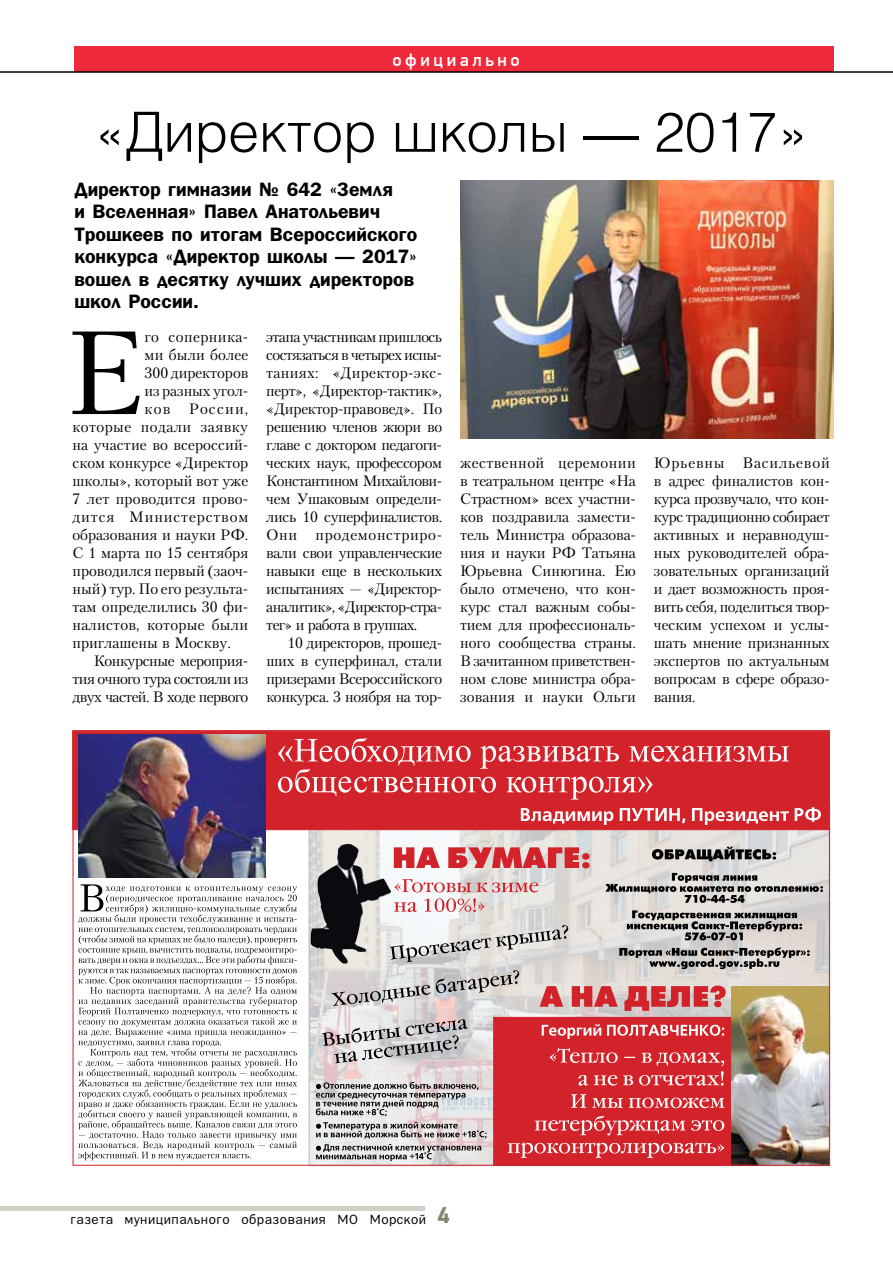
<style>
.page{position:relative;width:893px;height:1263px;background:#fff}
.page>*{position:absolute;margin:0;border:0;box-sizing:border-box;transform-origin:0 0}
.t1{font:117.9px "Petersburg C";color:#000}
.t2{font:300 55.5px "Helios";color:#000}
.t3{font:700 19.5px/22.5px "Bloknot C";color:#000}
.t4{font:500 18px "PF Din Display Pro";letter-spacing:.2em;color:#fff}
.t5{font:15px/18px "Petersburg C";letter-spacing:-.005em;color:#000;text-align:justify}
.t6{font:15px "Petersburg C";letter-spacing:-.04em;color:#000}
.t7{font:15px "Petersburg C";letter-spacing:.015em;color:#000}
.t8{font:15px "Petersburg C";letter-spacing:.03em;color:#000}
.t9{font:15px "Petersburg C";letter-spacing:-.03em;color:#000}
.t10{font:15px "Petersburg C";letter-spacing:.055em;color:#000}
.t11{font:15px "Petersburg C";letter-spacing:.025em;color:#000}
.t12{font:15px "Petersburg C";letter-spacing:.075em;color:#000}
.t13{font:13.5px "Bloknot C";letter-spacing:.04em;color:#000}
.s1{font-family:"PF Din Display Pro";font-weight:900;font-size:23.1px;color:#87856f}
</style>
<div class="page">
<div style="left:74px;top:47px;width:759px;height:25px;background:#ee2939"></div>
<hr style="left:0;top:71px;width:893px;height:2px;background:#000">
<img style="left:311px;top:830px;width:517px;height:334px">
<div style="left:493px;top:1017px;width:337px;height:148px;background:#d2232a;border:1px solid #d2232a"></div>
<div style="left:73px;top:731px;width:756px;height:99px;background:#d2232a"></div>
<img style="left:732px;top:986px;width:96px;height:178px">
<svg style="left:78px;top:884px;width:219px;height:276px"></svg>
<svg style="left:521px;top:807px;width:300px;height:18px"></svg>
<svg style="left:278px;top:738px;width:511px;height:61px"></svg>
<img style="left:311px;top:844px;width:80px;height:119px">
<svg style="left:394px;top:847px;width:196px;height:21px;background:#d9696d"></svg>
<svg style="left:394px;top:898px;width:90px;height:14px"></svg>
<svg style="left:394px;top:879px;width:144px;height:13px"></svg>
<svg style="left:539px;top:985px;width:187px;height:26px;background:#d4777a"></svg>
<svg style="left:508px;top:1142px;width:216px;height:16px"></svg>
<svg style="left:535px;top:1116px;width:189px;height:19px"></svg>
<svg style="left:571px;top:1094px;width:153px;height:14px"></svg>
<svg style="left:550px;top:1048px;width:174px;height:37px"></svg>
<svg style="left:542px;top:1024px;width:182px;height:15px"></svg>
<svg style="left:331px;top:970px;width:188px;height:36px;background:#c2bfbf"></svg>
<svg style="left:390px;top:925px;width:178px;height:37px"></svg>
<svg style="left:322px;top:1019px;width:146px;height:44px;background:#b9b5b6"></svg>
<svg style="left:316px;top:1144px;width:165px;height:17px;background:#b0afaf"></svg>
<svg style="left:316px;top:1122px;width:171px;height:16px;background:#aaa7a8"></svg>
<svg style="left:316px;top:1082px;width:163px;height:34px;background:#b3b1b3"></svg>
<svg style="left:619px;top:947px;width:191px;height:22px;background:#999593"></svg>
<svg style="left:627px;top:910px;width:175px;height:30px;background:#9a9796"></svg>
<svg style="left:605px;top:873px;width:218px;height:30px;background:#b0adab"></svg>
<svg style="left:652px;top:847px;width:124px;height:14px;background:#71706f"></svg>
<img style="left:78px;top:735px;width:188px;height:142px">
<img style="left:460px;top:180px;width:373px;height:258px">
<div style="left:0;top:1206px;width:425px;height:5px;background:#d2cfc6"></div>
<p class="t4" style="left:392px;top:49px;width:129px">официально</p>
<h2 class="t2" style="left:94px;top:99px;width:716px">«Директор школы — 2017»</h2>
<h3 class="t3" style="left:74px;top:177px;width:344px">Директор гимназии № 642 «Земля<br>и Вселенная» Павел Анатольевич<br>Трошкеев по итогам Всероссийского конкурса «Директор школы — 2017» вошел в десятку лучших директоров школ России.</h3>
<h1 class="t1" style="left:65px;top:303px;width:82px">Е</h1>
<p class="t11" style="left:145px;top:328px;width:105px">го соперника-</p>
<p class="t5" style="left:145px;top:346px;width:105px">ми были более</p>
<p class="t5" style="left:145px;top:364px;width:105px">300 директоров</p>
<p class="t5" style="left:145px;top:382px;width:105px">из разных угол-</p>
<p class="t12" style="left:145px;top:400px;width:105px">ков России,</p>
<p class="t8" style="left:73px;top:418px;width:177px">которые подали заявку</p>
<p class="t5" style="left:73px;top:436px;width:177px">на участие во всероссий-</p>
<p class="t5" style="left:73px;top:454px;width:177px">ском конкурсе «Директор</p>
<p class="t5" style="left:73px;top:472px;width:177px">школы», который вот уже</p>
<p class="t5" style="left:73px;top:490px;width:177px">7 лет проводится прово-</p>
<p class="t10" style="left:73px;top:508px;width:177px">дится Министерством</p>
<p class="t5" style="left:73px;top:526px;width:177px">образования и науки РФ.</p>
<p class="t5" style="left:73px;top:544px;width:177px">С 1 марта по 15 сентября</p>
<p class="t5" style="left:73px;top:562px;width:177px">проводился первый (заоч-</p>
<p class="t5" style="left:73px;top:580px;width:177px">ный) тур. По его результа-</p>
<p class="t5" style="left:73px;top:598px;width:177px">там определились 30 фи-</p>
<p class="t7" style="left:73px;top:616px;width:177px">налистов, которые были</p>
<p class="t5" style="left:73px;top:634px;width:160px">приглашены в Москву.</p>
<p class="t9" style="left:94px;top:652px;width:156px">Конкурсные мероприя-</p>
<p class="t6" style="left:73px;top:670px;width:177px">тия очного тура состояли из</p>
<p class="t6" style="left:73px;top:688px;width:177px">двух частей. В ходе первого</p>
<p class="t5" style="left:266px;top:328px;width:177px">этапа участникам пришлось состязаться в четырех испы&shy;таниях: «Директор-экс&shy;перт», «Директор-тактик», «Директор-правовед». По решению членов жюри во главе с доктором педагоги&shy;ческих наук, профессором Константином Михайлови&shy;чем Ушаковым определи&shy;лись 10 суперфиналистов.<br>Они продемонстриро&shy;вали свои управленческие навыки еще в нескольких испытаниях — «Директор&shy;аналитик», «Директор-стра&shy;тег» и работа в группах.</p>
<p class="t5" style="left:266px;top:634px;width:177px;text-indent:21px">10 директоров, прошед&shy;ших в суперфинал, стали призерами Всероссийского конкурса. 3 ноября на тор-</p>
<p class="t5" style="left:460px;top:454px;width:177px">жественной церемонии в театральном центре «На Страстном» всех участни&shy;ков поздравила замести&shy;тель Министра образова&shy;ния и науки РФ Татьяна Юрьевна Синюгина. Ею было отмечено, что кон&shy;курс стал важным собы&shy;тием для профессиональ&shy;ного сообщества страны.<br>В зачитанном приветствен&shy;ном слове министра обра&shy;зования и науки Ольги</p>
<p class="t5" style="left:654px;top:454px;width:177px">Юрьевны Васильевой в адрес финалистов кон&shy;курса прозвучало, что кон&shy;курс традиционно собирает активных и неравнодуш&shy;ных руководителей обра&shy;зовательных организаций и дает возможность проя&shy;вить себя, поделиться твор&shy;ческим успехом и услы&shy;шать мнение признанных экспертов по актуальным вопросам в сфере образо&shy;вания.</p>
<p class="t13" style="left:71px;top:1212px;width:381px">газета муниципального образования МО Морской <span class="s1">4</span></p>
</div>
